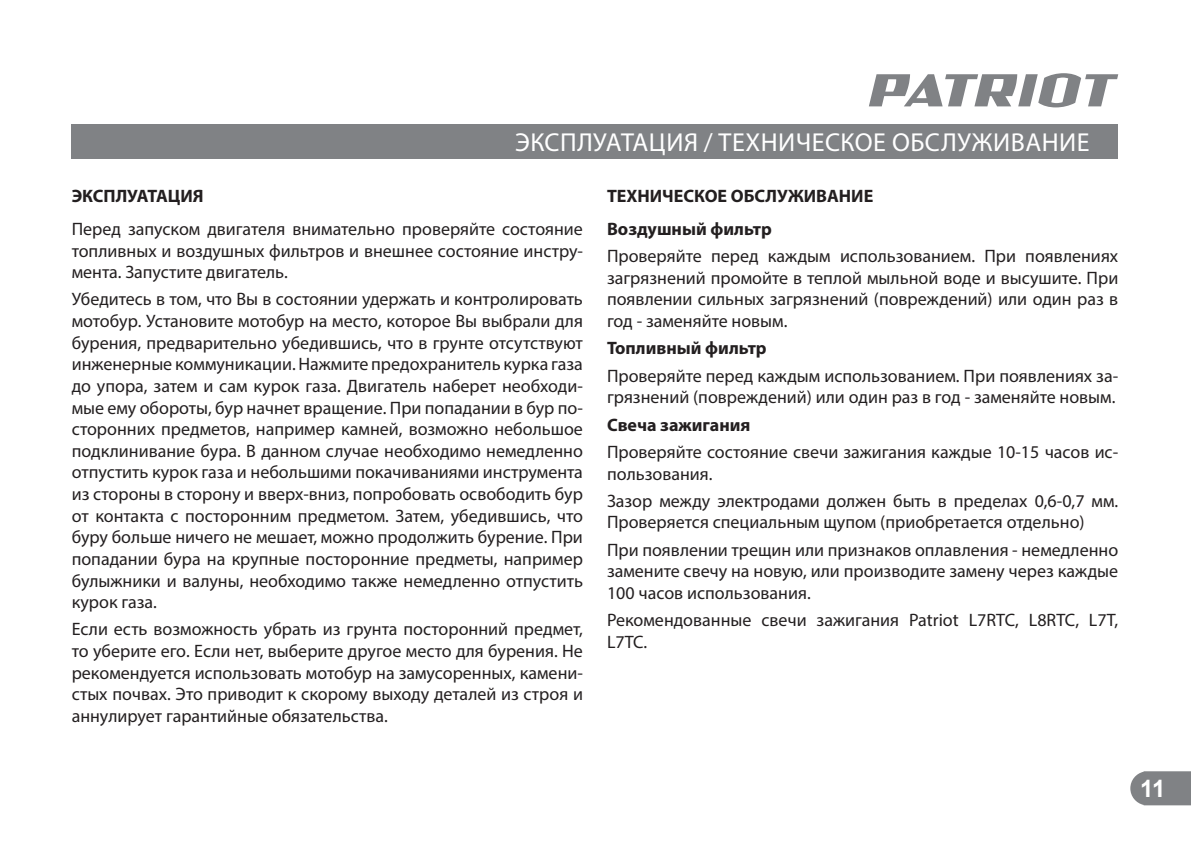
<style>
.page{position:relative;width:1191px;height:843px;background:#fff}
.page>*{position:absolute;margin:0;border:0;box-sizing:border-box;transform-origin:0 0}
.t1{font:26px "Myriad Pro";letter-spacing:.02em;color:#fff}
.t2{font:700 24px "Arial";color:#fff}
.t3{font:18px/21.6px "Myriad Pro";color:#231f20;text-align:justify}
.t4{font:700 18px/33px "Myriad Pro";color:#231f20}
</style>
<div class="page">
<svg style="left:1130px;top:771px;width:61px;height:33px;background:#888a8d"></svg>
<svg style="left:869px;top:73px;width:249px;height:34px"></svg>
<div style="left:72px;top:124px;width:1046px;height:34px;background:#808285"></div>
<h1 class="t1" style="left:515px;top:130px;width:576px">ЭКСПЛУАТАЦИЯ / ТЕХНИЧЕСКОЕ ОБСЛУЖИВАНИЕ</h1>
<p class="t4" style="left:72px;top:180px;width:133px">ЭКСПЛУАТАЦИЯ</p>
<p class="t3" style="left:72px;top:219px;width:513px">Перед запуском двигателя внимательно проверяйте состояние топливных и воздушных фильтров и внешнее состояние инстру&shy;мента. Запустите двигатель.</p>
<p class="t3" style="left:72px;top:289px;width:513px">Убедитесь в том, что Вы в состоянии удержать и контролировать мотобур. Установите мотобур на место, которое Вы выбрали для бурения, предварительно убедившись, что в грунте отсутствуют инженерные коммуникации. Нажмите предохранитель курка газа до упора, затем и сам курок газа. Двигатель наберет необходи&shy;мые ему обороты, бур начнет вращение. При попадании в бур по&shy;сторонних предметов, например камней, возможно небольшое подклинивание бура. В данном случае необходимо немедленно отпустить курок газа и небольшими покачиваниями инструмента из стороны в сторону и вверх-вниз, попробовать освободить бур от контакта с посторонним предметом. Затем, убедившись, что буру больше ничего не мешает, можно продолжить бурение. При попадании бура на крупные посторонние предметы, например булыжники и валуны, необходимо также немедленно отпустить курок газа.</p>
<p class="t3" style="left:72px;top:619px;width:513px">Если есть возможность убрать из грунта посторонний предмет, то уберите его. Если нет, выберите другое место для бурения. Не рекомендуется использовать мотобур на замусоренных, камени&shy;стых почвах. Это приводит к скорому выходу деталей из строя и аннулирует гарантийные обязательства.</p>
<p class="t4" style="left:607px;top:180px;width:268px">ТЕХНИЧЕСКОЕ ОБСЛУЖИВАНИЕ<br>Воздушный фильтр</p>
<p class="t3" style="left:607px;top:246px;width:513px">Проверяйте перед каждым использованием. При появлениях загрязнений промойте в теплой мыльной воде и высушите. При появлении сильных загрязнений (повреждений) или один раз в год - заменяйте новым.</p>
<p class="t4" style="left:607px;top:332px;width:161px">Топливный фильтр</p>
<p class="t3" style="left:607px;top:365px;width:513px">Проверяйте перед каждым использованием. При появлениях за&shy;грязнений (повреждений) или один раз в год - заменяйте новым.</p>
<p class="t4" style="left:607px;top:408px;width:145px">Свеча зажигания</p>
<p class="t3" style="left:607px;top:441px;width:513px">Проверяйте состояние свечи зажигания каждые 10-15 часов ис&shy;пользования.</p>
<p class="t3" style="left:607px;top:490px;width:513px">Зазор между электродами должен быть в пределах 0,6-0,7 мм.<br>Проверяется специальным щупом (приобретается отдельно)</p>
<p class="t3" style="left:607px;top:539px;width:513px">При появлении трещин или признаков оплавления - немедленно замените свечу на новую, или производите замену через каждые 100 часов использования.</p>
<p class="t3" style="left:607px;top:609px;width:513px">Рекомендованные свечи зажигания Patriot L7RTC, L8RTC, L7T,<br>L7TC.</p>
<h2 class="t2" style="left:1140px;top:774px;width:27px">11</h2>
</div>
